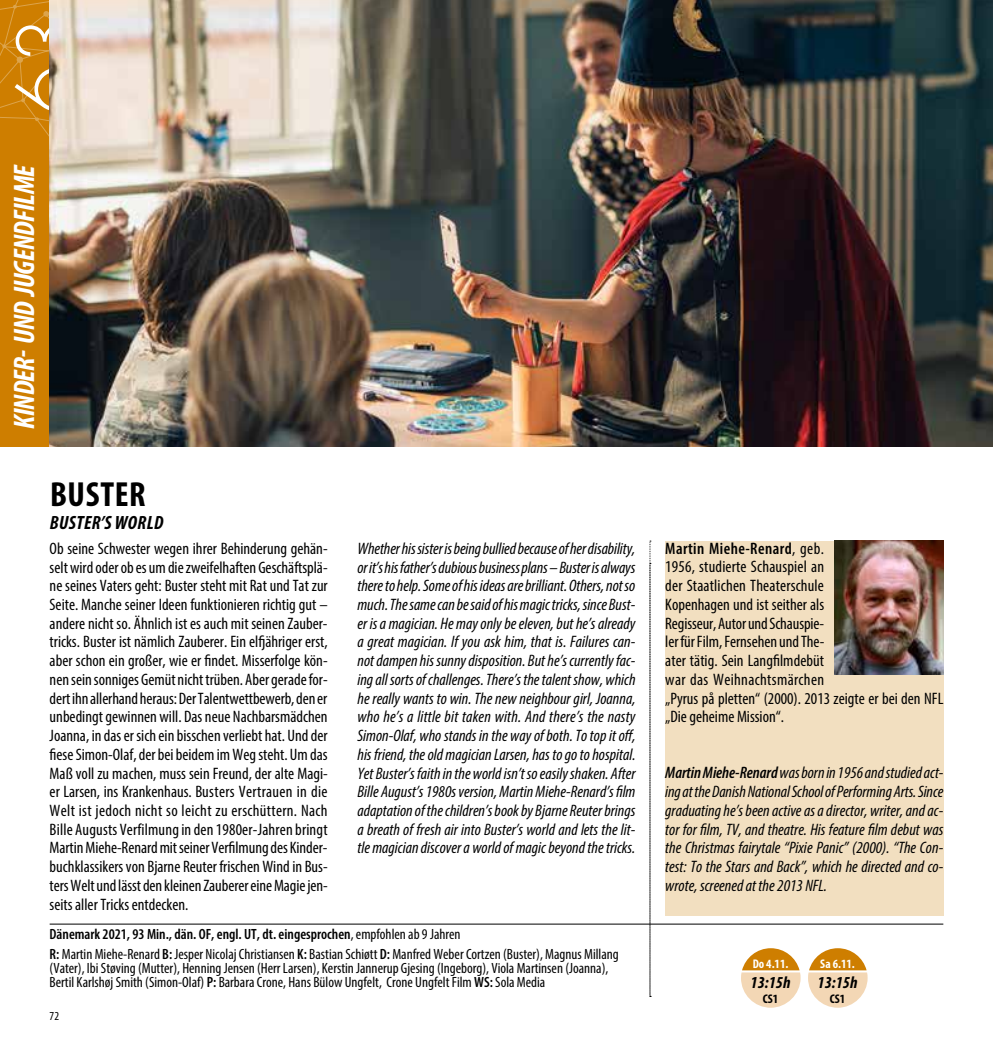
<style>
.page{position:relative;width:993px;height:1042px;background:#fff}
.page>*{position:absolute;margin:0;border:0;box-sizing:border-box;transform-origin:0 0}
.t1{font:700 condensed 35px "Myriad Pro";letter-spacing:.02em;color:#000}
.t2{font:italic 700 condensed 29.75px "Myriad Pro";color:#fff}
.t3{font:italic 700 condensed 19.25px "Myriad Pro";letter-spacing:.02em;color:#000}
.t4{font:italic 700 condensed 16.8px "Myriad Pro";color:#000}
.t5{font:condensed 16.62px/18.7px "Myriad Pro";color:#000;text-align:justify}
.t6{font:italic condensed 16.62px/18.7px "Myriad Pro";color:#000;text-align:justify}
.t7{font:condensed 14.88px/19.8px "Myriad Pro";color:#000}
.t8{font:700 condensed 12.6px "Myriad Pro";color:#fff}
.t9{font:700 condensed 12.6px "Myriad Pro";color:#000}
.t10{font:condensed 12.25px "Myriad Pro";color:#000}
.s1{font-weight:600}
</style>
<div class="page">
<hr style="left:50px;top:924px;width:893px;height:1px;background:#000">
<div style="left:0;top:0;width:50px;height:446px;background:#ce7e00"></div>
<svg style="left:0;top:0;width:50px;height:213px"></svg>
<div style="left:665px;top:541px;width:278px;height:374px;background:#f2dfc0"></div>
<svg style="left:649px;top:541px;width:1px;height:456px"></svg>
<img style="left:834px;top:541px;width:109px;height:134px">
<svg style="left:741px;top:948px;width:59px;height:60px"></svg>
<svg style="left:808px;top:948px;width:59px;height:60px"></svg>
<img style="left:50px;top:0;width:942px;height:446px">
<h2 class="t2" style="left:6px;top:429px;width:266px;rotate:-90deg">KINDER- UND JUGENDFILME</h2>
<h1 class="t1" style="left:50px;top:472px;width:97px">BUSTER</h1>
<p class="t3" style="left:50px;top:510px;width:115px">BUSTER’S WORLD</p>
<p class="t5" style="left:50px;top:539px;width:279px">Ob seine Schwester wegen ihrer Behinderung gehän&shy;selt wird oder ob es um die zweifelhaften Geschäftsplä&shy;ne seines Vaters geht: Buster steht mit Rat und Tat zur Seite. Manche seiner Ideen funktionieren richtig gut – andere nicht so. Ähnlich ist es auch mit seinen Zauber&shy;tricks. Buster ist nämlich Zauberer. Ein elfjähriger erst, aber schon ein großer, wie er findet. Misserfolge kön&shy;nen sein sonniges Gemüt nicht trüben. Aber gerade for&shy;dert ihn allerhand heraus: Der Talentwettbewerb, den er unbedingt gewinnen will. Das neue Nachbarsmädchen Joanna, in das er sich ein bisschen verliebt hat. Und der fiese Simon-Olaf, der bei beidem im Weg steht. Um das Maß voll zu machen, muss sein Freund, der alte Magi&shy;er Larsen, ins Krankenhaus. Busters Vertrauen in die Welt ist jedoch nicht so leicht zu erschüttern. Nach Bille Augusts Verfilmung in den 1980er-Jahren bringt Martin Miehe-Renard mit seiner Verfilmung des Kinder&shy;buchklassikers von Bjarne Reuter frischen Wind in Bus&shy;ters Welt und lässt den kleinen Zauberer eine Magie jen&shy;seits aller Tricks entdecken.</p>
<p class="t6" style="left:357px;top:539px;width:279px">Whether his sister is being bullied because of her disability, or it’s his father’s dubious business plans – Buster is always there to help. Some of his ideas are brilliant. Others, not so much. The same can be said of his magic tricks, since Bust&shy;er is a magician. He may only be eleven, but he’s already a great magician. If you ask him, that is. Failures can&shy;not dampen his sunny disposition. But he’s currently fac&shy;ing all sorts of challenges. There’s the talent show, which he really wants to win. The new neighbour girl, Joanna, who he’s a little bit taken with. And there’s the nasty Simon-Olaf, who stands in the way of both. To top it off, his friend, the old magician Larsen, has to go to hospital.<br>Yet Buster’s faith in the world isn’t so easily shaken. After Bille August’s 1980s version, Martin Miehe-Renard’s film adaptation of the children’s book by Bjarne Reuter brings a breath of fresh air into Buster’s world and lets the lit&shy;tle magician discover a world of magic beyond the tricks.</p>
<p class="t5" style="left:665px;top:539px;width:279px;text-align:left"><span class="s1">Martin Miehe-Renard</span>, geb.<br>1956, studierte Schauspiel an<br>der Staatlichen Theaterschule<br>Kopenhagen und ist seither als<br>Regisseur, Autor und Schauspie-<br>ler für Film, Fernsehen und The-<br>ater tätig. Sein Langfilmdebüt<br>war das Weihnachtsmärchen<br>„Pyrus på pletten“ (2000). 2013 zeigte er bei den NFL „Die geheime Mission“.</p>
<p class="t6" style="left:665px;top:763px;width:280px"><span class="s1">Martin Miehe-Renard</span> was born in 1956 and studied act&shy;ing at the Danish National School of Performing Arts. Since graduating he’s been active as a director, writer, and ac&shy;tor for film, TV, and theatre. His feature film debut was the Christmas fairytale “Pixie Panic” (2000). “The Con&shy;test: To the Stars and Back”, which he directed and co&shy;wrote, screened at the 2013 NFL.</p>
<p class="t7" style="left:50px;top:924px;width:570px"><span class="s1">Dänemark 2021, 93 Min., dän. OF, engl. UT, dt. eingesprochen</span>, empfohlen ab 9 Jahren<br><span class="s1">R:</span> Martin Miehe-Renard <span class="s1">B:</span> Jesper Nicolaj Christiansen <span class="s1">K:</span> Bastian Schiøtt <span class="s1">D:</span> Manfred Weber Cortzen (Buster), Magnus Millang</p>
<p class="t7" style="left:50px;top:961px;width:560px;line-height:14px">(Vater), Ibi Støving (Mutter), Henning Jensen (Herr Larsen), Kerstin Jannerup Gjesing (Ingeborg), Viola Martinsen (Joanna),<br>Bertil Karlshøj Smith (Simon-Olaf) <span class="s1">P:</span> Barbara Crone, Hans Bülow Ungfelt, Crone Ungfelt Film <span class="s1">WS:</span> Sola Media</p>
<p class="t8" style="left:752px;top:955px;width:37px">Do 4.11.</p>
<p class="t4" style="left:750px;top:972px;width:42px">13:15h</p>
<p class="t9" style="left:762px;top:990px;width:17px">CS1</p>
<p class="t10" style="left:50px;top:1009px;width:11px">72</p>
<p class="t8" style="left:820px;top:955px;width:36px">Sa 6.11.</p>
<p class="t4" style="left:817px;top:972px;width:42px">13:15h</p>
<p class="t9" style="left:829px;top:990px;width:17px">CS1</p>
</div>
